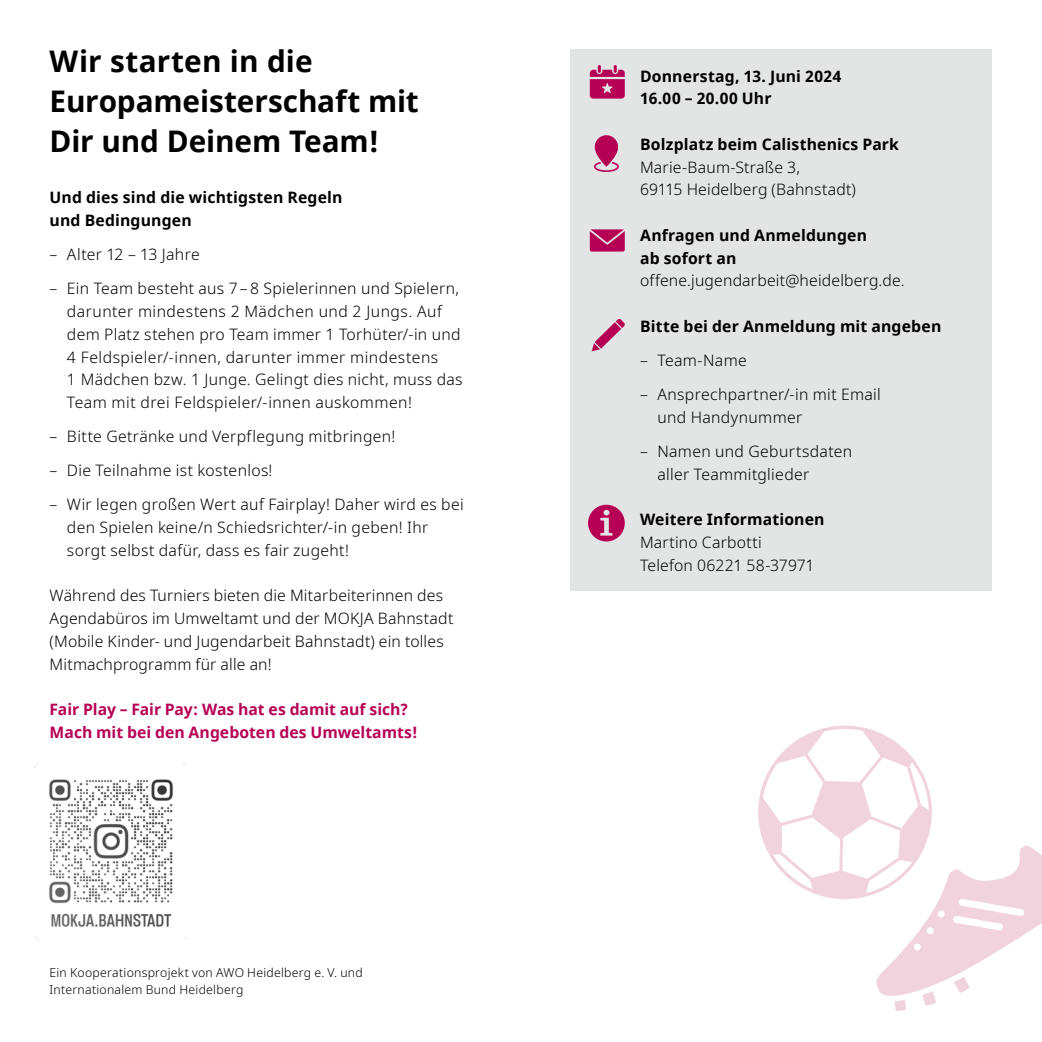
<style>
.page{position:relative;width:1042px;height:1042px;background:#fff}
.page>*{position:absolute;margin:0;border:0;box-sizing:border-box;transform-origin:0 0}
._17pt_Light_s__H2{font:700 29.75px/39.7px "Noto Sans";letter-spacing:-.005em;color:#000}
._9pt_Light_s_Fließtext_Aufzählung{font:300 15.75px/22.8px "Noto Sans";letter-spacing:.02em;color:#000}
._9pt_Light_s_Fließtext_Flattersatz__P{font:300 15.75px/22.8px "Noto Sans";letter-spacing:.01em;color:#000}
._9pt_Light_s_Fließtext_Flattersatz__P-2{font:700 15.75px/22.8px "Noto Sans";letter-spacing:.01em;color:#000}
._9pt_Light_s_Fließtext_Flattersatz__P-3{font:700 15.75px/22.8px "Noto Sans";color:#b60056}
._7pt_Light_s__Partner{font:300 12.25px/17.2px "Noto Sans";letter-spacing:.02em;color:#000}
.s1{font-weight:700}
</style>
<div class="page">
<img style="left:35px;top:763px;width:152px;height:176px">
<svg style="left:758px;top:725px;width:284px;height:286px"></svg>
<div style="left:570px;top:50px;width:422px;height:541px;background:#e3e4e4"></div>
<svg style="left:590px;top:229px;width:35px;height:23px"></svg>
<svg style="left:592px;top:319px;width:33px;height:32px"></svg>
<svg style="left:588px;top:505px;width:37px;height:36px"></svg>
<svg style="left:590px;top:65px;width:35px;height:34px"></svg>
<svg style="left:594px;top:135px;width:25px;height:37px"></svg>
<h2 class="_17pt_Light_s__H2" style="left:50px;top:42px;width:371px">Wir starten in die<br>Europameisterschaft mit<br>Dir und Deinem Team!</h2>
<p class="_9pt_Light_s_Fließtext_Flattersatz__P-2" style="left:50px;top:186px;width:294px">Und dies sind die wichtigsten Regeln und Bedingungen</p>
<p class="_9pt_Light_s_Fließtext_Aufzählung" style="left:50px;top:243px;width:152px">– Alter 12 – 13 Jahre</p>
<p class="_9pt_Light_s_Fließtext_Aufzählung" style="left:67px;top:277px;width:397px;text-indent:-17px">– Ein Team besteht aus 7 – 8 Spielerinnen und Spielern, darunter mindestens 2 Mädchen und 2 Jungs. Auf dem Platz stehen pro Team immer 1 Torhüter/-in und 4 Feldspieler/-innen, darunter immer mindestens<br>1 Mädchen bzw. 1 Junge. Gelingt dies nicht, muss das Team mit drei Feldspieler/-innen auskommen!</p>
<p class="_9pt_Light_s_Fließtext_Aufzählung" style="left:50px;top:425px;width:347px">– Bitte Getränke und Verpflegung mitbringen!</p>
<p class="_9pt_Light_s_Fließtext_Aufzählung" style="left:50px;top:459px;width:224px">– Die Teilnahme ist kostenlos!</p>
<p class="_9pt_Light_s_Fließtext_Aufzählung" style="left:67px;top:494px;width:398px;text-indent:-17px">– Wir legen großen Wert auf Fairplay! Daher wird es bei den Spielen keine/n Schiedsrichter/-in geben! Ihr sorgt selbst dafür, dass es fair zugeht!</p>
<p class="_9pt_Light_s_Fließtext_Flattersatz__P" style="left:50px;top:585px;width:405px">Während des Turniers bieten die Mitarbeiterinnen des Agendabüros im Umweltamt und der MOKJA Bahnstadt (Mobile Kinder- und Jugendarbeit Bahnstadt) ein tolles Mitmachprogramm für alle an!</p>
<p class="_9pt_Light_s_Fließtext_Flattersatz__P-3" style="left:50px;top:698px;width:370px">Fair Play – Fair Pay: Was hat es damit auf sich?<br>Mach mit bei den Angeboten des Umweltamts!</p>
<p class="_7pt_Light_s__Partner" style="left:50px;top:964px;width:315px">Ein Kooperationsprojekt von AWO Heidelberg e. V. und<br>Internationalem Bund Heidelberg</p>
<p class="_9pt_Light_s_Fließtext_Flattersatz__P-2" style="left:640px;top:65px;width:203px">Donnerstag, 13. Juni 2024<br>16.00 – 20.00 Uhr</p>
<p class="_9pt_Light_s_Fließtext_Flattersatz__P" style="left:640px;top:133px;width:260px"><span class="s1">Bolzplatz beim Calisthenics Park<br></span>Marie-Baum-Straße 3,<br>69115 Heidelberg (Bahnstadt)</p>
<p class="_9pt_Light_s_Fließtext_Flattersatz__P" style="left:640px;top:224px;width:266px"><span class="s1">Anfragen und Anmeldungen<br>ab sofort an </span>offene.jugendarbeit@heidelberg.de.</p>
<p class="_9pt_Light_s_Fließtext_Flattersatz__P-2" style="left:640px;top:315px;width:303px">Bitte bei der Anmeldung mit angeben</p>
<p class="_9pt_Light_s_Fließtext_Aufzählung" style="left:640px;top:349px;width:108px">– Team-Name</p>
<p class="_9pt_Light_s_Fließtext_Aufzählung" style="left:657px;top:383px;width:225px;text-indent:-17px">– Ansprechpartner/-in mit Email und Handynummer</p>
<p class="_9pt_Light_s_Fließtext_Aufzählung" style="left:657px;top:440px;width:196px;text-indent:-17px">– Namen und Geburtsdaten aller Teammitglieder</p>
<p class="_9pt_Light_s_Fließtext_Flattersatz__P-2" style="left:640px;top:508px;width:186px">Weitere Informationen</p>
<p class="_9pt_Light_s_Fließtext_Flattersatz__P" style="left:640px;top:531px;width:123px">Martino Carbotti</p>
<p class="_9pt_Light_s_Fließtext_Flattersatz__P" style="left:640px;top:554px;width:176px">Telefon 06221 58-37971</p>
</div>
